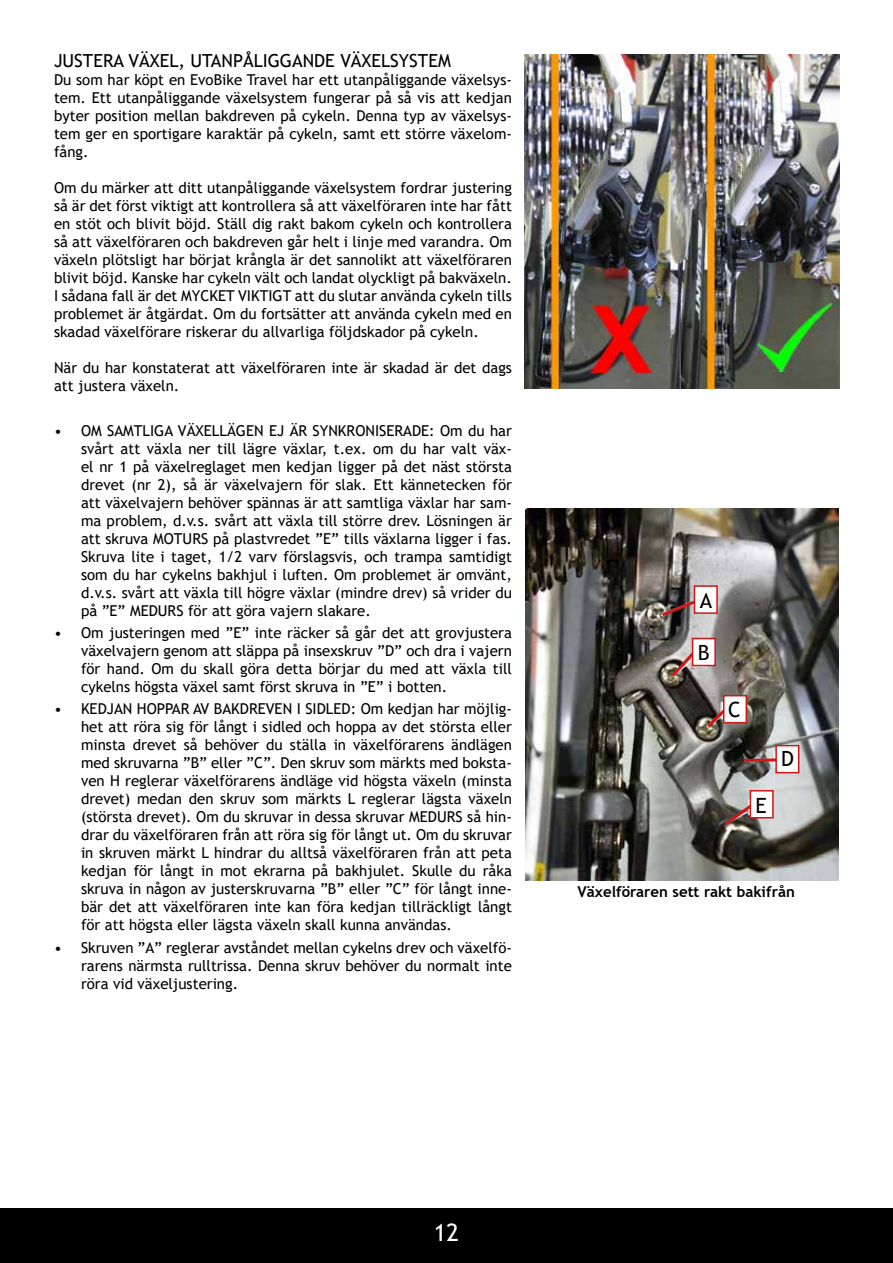
<style>
.page{position:relative;width:893px;height:1263px;background:#fff}
.page>*{position:absolute;margin:0;border:0;box-sizing:border-box;transform-origin:0 0}
.t1{font:24px "Trebuchet MS";color:#fff}
.t2{font:21px "Trebuchet MS";color:#000}
.t3{font:18px "Trebuchet MS";color:#000}
.t4{font:15px/18px "Trebuchet MS";color:#000;text-align:justify}
.t5{font:700 15px "Trebuchet MS";color:#000}
</style>
<div class="page">
<div style="left:0;top:1209px;width:893px;height:54px;background:#000"></div>
<img style="left:525px;top:508px;width:314px;height:373px">
<img style="left:524px;top:54px;width:316px;height:334px">
<svg style="left:659px;top:598px;width:39px;height:21px"></svg>
<svg style="left:668px;top:649px;width:30px;height:31px"></svg>
<svg style="left:704px;top:706px;width:25px;height:24px"></svg>
<svg style="left:722px;top:801px;width:34px;height:27px"></svg>
<svg style="left:741px;top:757px;width:34px;height:6px"></svg>
<div style="left:694px;top:585px;width:24px;height:29px;background:#fff;border:2px solid #cd1719"></div>
<div style="left:692px;top:638px;width:24px;height:28px;background:#fff;border:2px solid #cd1719"></div>
<div style="left:723px;top:695px;width:24px;height:28px;background:#fff;border:2px solid #cd1719"></div>
<div style="left:775px;top:745px;width:24px;height:28px;background:#fff;border:2px solid #cd1719"></div>
<div style="left:750px;top:790px;width:24px;height:28px;background:#fff;border:2px solid #cd1719"></div>
<p class="t3" style="left:54px;top:50px;width:398px">JUSTERA VÄXEL, UTANPÅLIGGANDE VÄXELSYSTEM</p>
<p class="t4" style="left:54px;top:71px;width:459px">Du som har köpt en EvoBike Travel har ett utanpåliggande växelsys&shy;tem. Ett utanpåliggande växelsystem fungerar på så vis att kedjan byter position mellan bakdreven på cykeln. Denna typ av växelsys&shy;tem ger en sportigare karaktär på cykeln, samt ett större växelom&shy;fång.</p>
<p class="t4" style="left:54px;top:179px;width:459px">Om du märker att ditt utanpåliggande växelsystem fordrar justering så är det först viktigt att kontrollera så att växelföraren inte har fått en stöt och blivit böjd. Ställ dig rakt bakom cykeln och kontrollera så att växelföraren och bakdreven går helt i linje med varandra. Om växeln plötsligt har börjat krångla är det sannolikt att växelföraren blivit böjd. Kanske har cykeln vält och landat olyckligt på bakväxeln.<br>I sådana fall är det MYCKET VIKTIGT att du slutar använda cykeln tills problemet är åtgärdat. Om du fortsätter att använda cykeln med en skadad växelförare riskerar du allvarliga följdskador på cykeln.</p>
<p class="t4" style="left:54px;top:359px;width:459px">När du har konstaterat att växelföraren inte är skadad är det dags att justera växeln.</p>
<p class="t4" style="left:81px;top:421px;width:432px;text-indent:-27px">• OM SAMTLIGA VÄXELLÄGEN EJ ÄR SYNKRONISERADE: Om du har svårt att växla ner till lägre växlar, t.ex. om du har valt väx&shy;el nr 1 på växelreglaget men kedjan ligger på det näst största drevet (nr 2), så är växelvajern för slak. Ett kännetecken för att växelvajern behöver spännas är att samtliga växlar har sam&shy;ma problem, d.v.s. svårt att växla till större drev. Lösningen är att skruva MOTURS på plastvredet ”E” tills växlarna ligger i fas.<br>Skruva lite i taget, 1/2 varv förslagsvis, och trampa samtidigt som du har cykelns bakhjul i luften. Om problemet är omvänt, d.v.s. svårt att växla till högre växlar (mindre drev) så vrider du på ”E” MEDURS för att göra vajern slakare.</p>
<p class="t4" style="left:81px;top:624px;width:432px;text-indent:-27px">• Om justeringen med ”E” inte räcker så går det att grovjustera växelvajern genom att släppa på insexskruv ”D” och dra i vajern för hand. Om du skall göra detta börjar du med att växla till cykelns högsta växel samt först skruva in ”E” i botten.</p>
<p class="t4" style="left:81px;top:700px;width:432px;text-indent:-27px">• KEDJAN HOPPAR AV BAKDREVEN I SIDLED: Om kedjan har möjlig&shy;het att röra sig för långt i sidled och hoppa av det största eller minsta drevet så behöver du ställa in växelförarens ändlägen med skruvarna ”B” eller ”C”. Den skruv som märkts med boksta&shy;ven H reglerar växelförarens ändläge vid högsta växeln (minsta drevet) medan den skruv som märkts L reglerar lägsta växeln (största drevet). Om du skruvar in dessa skruvar MEDURS så hin&shy;drar du växelföraren från att röra sig för långt ut. Om du skruvar in skruven märkt L hindrar du alltså växelföraren från att peta kedjan för långt in mot ekrarna på bakhjulet. Skulle du råka skruva in någon av justerskruvarna ”B” eller ”C” för långt inne&shy;bär det att växelföraren inte kan föra kedjan tillräckligt långt för att högsta eller lägsta växeln skall kunna användas.</p>
<p class="t4" style="left:81px;top:938px;width:432px;text-indent:-27px">• Skruven ”A” reglerar avståndet mellan cykelns drev och växelfö&shy;rarens närmsta rulltrissa. Denna skruv behöver du normalt inte röra vid växeljustering.</p>
<h2 class="t2" style="left:700px;top:587px;width:14px">A</h2>
<h2 class="t2" style="left:698px;top:640px;width:13px">B</h2>
<h2 class="t2" style="left:728px;top:697px;width:14px">C</h2>
<h2 class="t2" style="left:755px;top:792px;width:13px">E</h2>
<h2 class="t2" style="left:781px;top:746px;width:14px">D</h2>
<p class="t5" style="left:578px;top:882px;width:219px">Växelföraren sett rakt bakifrån</p>
<h1 class="t1" style="left:434px;top:1217px;width:27px">12</h1>
</div>
